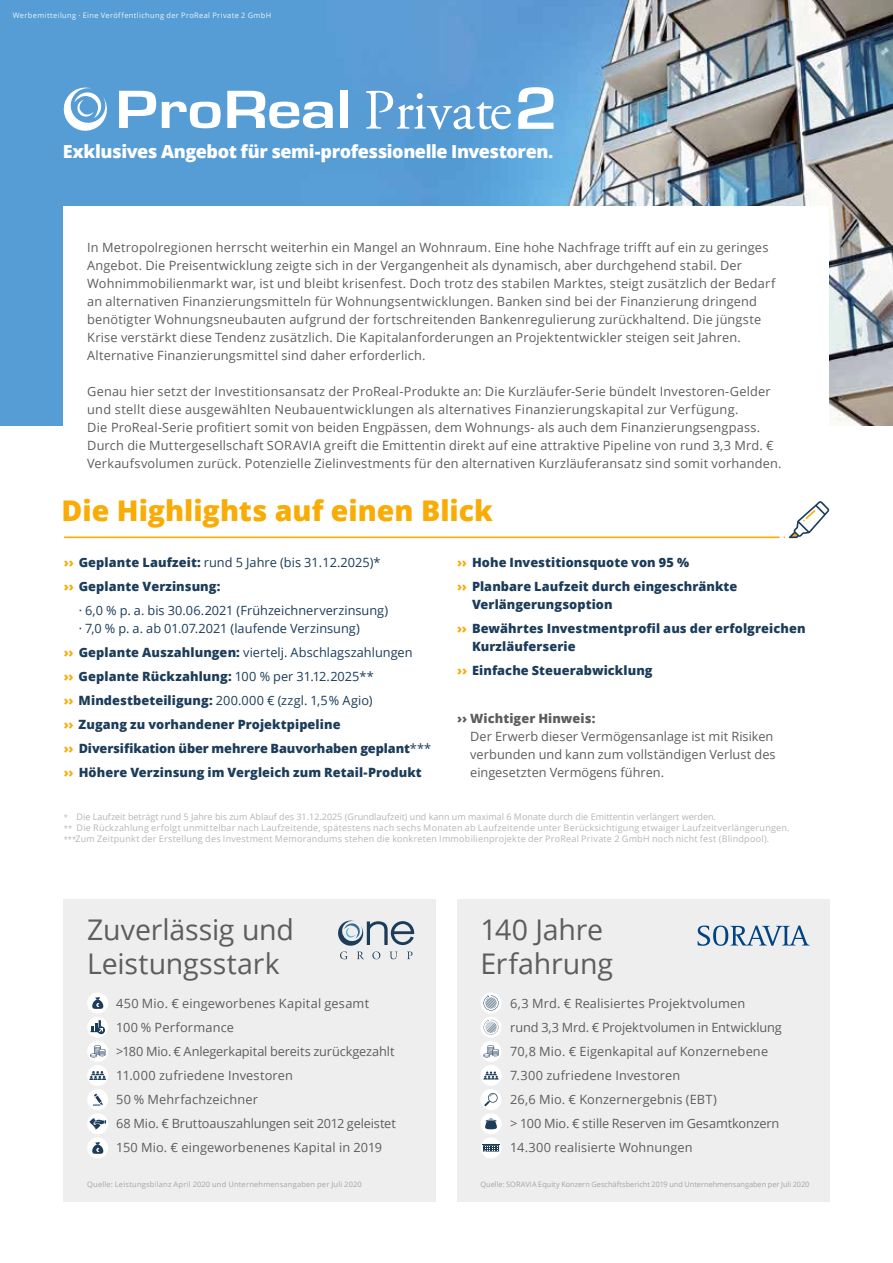
<style>
.page{position:relative;width:893px;height:1263px;background:#fff}
.page>*{position:absolute;margin:0;border:0;box-sizing:border-box;transform-origin:0 0}
.t1{font:56.85px "Adobe Garamond Pro";color:#fff}
.t2{font:28.5px/34.2px "Open Sans";letter-spacing:-.005em;color:#5d5d5d}
.t3{font:800 28.5px "Open Sans";color:#f8ac05}
.t4{font:800 18px "Open Sans";letter-spacing:-.025em;color:#fff}
.t5{font:12.75px/24px "Open Sans";letter-spacing:.015em;color:#5d5d5d}
.t6{font:800 12.75px/24px "Open Sans";letter-spacing:.005em;color:#1c3c5a}
.t7{font:12.75px/18px "Open Sans";color:#1c3c5a}
.t8{font:800 12.75px "Open Sans";letter-spacing:.005em;color:#5d5d5d}
.t9{font:9px/10.8px "Open Sans";letter-spacing:.025em;color:#b4b5b6}
.t10{font:7.5px "Open Sans";letter-spacing:.015em;color:#a4a5a5}
.t11{font:7.5px "Open Sans";letter-spacing:.05em;color:#fff}
.s1{font-family:"Eurostile";font-weight:700;font-size:61.95px}
.s2{color:#f8ac05}
.s3{font-weight:400}
.s4{font-size:7.5px}
</style>
<div class="page">
<img style="left:0;top:0;width:893px;height:425px">
<div style="left:64px;top:206px;width:765px;height:288px;background:#fff"></div>
<div style="left:64px;top:899px;width:372px;height:303px;background:#eee"></div>
<div style="left:457px;top:899px;width:372px;height:303px;background:#eee"></div>
<svg style="left:64px;top:501px;width:765px;height:37px"></svg>
<svg style="left:119px;top:91px;width:37px;height:37px"></svg>
<svg style="left:162px;top:102px;width:59px;height:26px"></svg>
<svg style="left:227px;top:91px;width:106px;height:37px"></svg>
<div style="left:341px;top:91px;width:7px;height:37px;background:#fff"></div>
<svg style="left:61px;top:85px;width:47px;height:48px"></svg>
<svg style="left:89px;top:1018px;width:18px;height:18px"></svg>
<div style="left:87px;top:1017px;width:21px;height:21px;border:3px solid #fff;border-radius:50%"></div>
<div style="left:97px;top:1026px;width:8px;height:8px;background:#1c3c5a;border-radius:50%"></div>
<svg style="left:91px;top:1020px;width:12px;height:12px"></svg>
<svg style="left:89px;top:1091px;width:18px;height:18px"></svg>
<div style="left:87px;top:1089px;width:21px;height:21px;border:3px solid #fff;border-radius:50%"></div>
<svg style="left:93px;top:1094px;width:10px;height:11px"></svg>
<svg style="left:89px;top:1042px;width:18px;height:18px"></svg>
<div style="left:87px;top:1041px;width:21px;height:21px;border:3px solid #fff;border-radius:50%"></div>
<svg style="left:90px;top:1045px;width:15px;height:12px"></svg>
<div style="left:89px;top:1066px;width:18px;height:18px;background:#fff;border-radius:50%"></div>
<div style="left:87px;top:1065px;width:21px;height:21px;border:3px solid #fff;border-radius:50%"></div>
<svg style="left:89px;top:1071px;width:17px;height:9px"></svg>
<div style="left:89px;top:1115px;width:18px;height:18px;background:#fff;border-radius:50%"></div>
<div style="left:87px;top:1113px;width:21px;height:21px;border:3px solid #fff;border-radius:50%"></div>
<svg style="left:89px;top:1118px;width:17px;height:11px"></svg>
<div style="left:87px;top:992px;width:21px;height:21px;border:3px solid #fff;border-radius:50%"></div>
<svg style="left:91px;top:996px;width:14px;height:13px"></svg>
<div style="left:87px;top:1137px;width:21px;height:21px;border:3px solid #fff;border-radius:50%"></div>
<svg style="left:91px;top:1141px;width:14px;height:13px"></svg>
<svg style="left:482px;top:1042px;width:18px;height:18px"></svg>
<div style="left:480px;top:1041px;width:21px;height:21px;border:3px solid #fff;border-radius:50%"></div>
<svg style="left:483px;top:1045px;width:16px;height:12px"></svg>
<svg style="left:482px;top:1066px;width:18px;height:18px"></svg>
<div style="left:480px;top:1065px;width:21px;height:21px;border:3px solid #fff;border-radius:50%"></div>
<svg style="left:483px;top:1071px;width:16px;height:8px"></svg>
<div style="left:480px;top:1089px;width:21px;height:21px;border:3px solid #fff;border-radius:50%"></div>
<svg style="left:484px;top:1092px;width:14px;height:14px"></svg>
<div style="left:480px;top:992px;width:21px;height:21px;border:3px solid #fff;border-radius:50%"></div>
<svg style="left:483px;top:995px;width:16px;height:15px"></svg>
<div style="left:480px;top:1017px;width:21px;height:21px;border:3px solid #fff;border-radius:50%"></div>
<svg style="left:483px;top:1020px;width:16px;height:15px"></svg>
<svg style="left:482px;top:1115px;width:18px;height:18px"></svg>
<div style="left:480px;top:1113px;width:21px;height:21px;border:3px solid #fff;border-radius:50%"></div>
<svg style="left:485px;top:1118px;width:12px;height:11px"></svg>
<svg style="left:482px;top:1139px;width:18px;height:18px"></svg>
<div style="left:480px;top:1137px;width:21px;height:21px;border:3px solid #fff;border-radius:50%"></div>
<svg style="left:482px;top:1144px;width:18px;height:7px"></svg>
<svg style="left:338px;top:920px;width:76px;height:39px"></svg>
<svg style="left:697px;top:925px;width:113px;height:21px"></svg>
<p class="t11" style="left:13px;top:11px;width:260px">Werbemitteilung · Eine Veröffentlichung der ProReal Private 2 GmbH</p>
<h1 class="t1" style="left:364px;top:76px;width:196px">Private<span class="s1">2</span></h1>
<h3 class="t4" style="left:63px;top:138px;width:492px">Exklusives Angebot für semi-professionelle Investoren.</h3>
<p class="t5" style="left:87px;top:238px;width:690px;line-height:18px">In Metropolregionen herrscht weiterhin ein Mangel an Wohnraum. Eine hohe Nachfrage trifft auf ein zu geringes Angebot. Die Preisentwicklung zeigte sich in der Vergangenheit als dynamisch, aber durchgehend stabil. Der Wohnimmobilienmarkt war, ist und bleibt krisenfest. Doch trotz des stabilen Marktes, steigt zusätzlich der Bedarf an alternativen Finanzierungsmitteln für Wohnungsentwicklungen. Banken sind bei der Finanzierung dringend benötigter Wohnungsneubauten aufgrund der fortschreitenden Bankenregulierung zurückhaltend. Die jüngste Krise verstärkt diese Tendenz zusätzlich. Die Kapitalanforderungen an Projektentwickler steigen seit Jahren.<br>Alternative Finanzierungsmittel sind daher erforderlich.</p>
<p class="t5" style="left:87px;top:382px;width:696px;line-height:18px">Genau hier setzt der Investitionsansatz der ProReal-Produkte an: Die Kurzläufer-Serie bündelt Investoren-Gelder und stellt diese ausgewählten Neubauentwicklungen als alternatives Finanzierungskapital zur Verfügung.<br>Die ProReal-Serie profitiert somit von beiden Engpässen, dem Wohnungs- als auch dem Finanzierungsengpass.<br>Durch die Muttergesellschaft SORAVIA greift die Emittentin direkt auf eine attraktive Pipeline von rund 3,3 Mrd. € Verkaufsvolumen zurück. Potenzielle Zielinvestments für den alternativen Kurzläuferansatz sind somit vorhanden.</p>
<h2 class="t3" style="left:62px;top:489px;width:433px">Die Highlights auf einen Blick</h2>
<p class="t6" style="left:64px;top:549px;width:318px"><span class="s2">››</span> Geplante Laufzeit: <span class="s3">rund 5 Jahre (bis 31.12.2025)* </span><span class="s2">››</span> Geplante Verzinsung:</p>
<p class="t7" style="left:79px;top:601px;width:311px">· 6,0 % p. a. bis 30.06.2021 (Frühzeichnerverzinsung) · 7,0 % p. a. ab 01.07.2021 (laufende Verzinsung)</p>
<p class="t6" style="left:64px;top:639px;width:369px"><span class="s2">››</span> Geplante Auszahlungen: <span class="s3">viertelj. Abschlagszahlungen<br></span><span class="s2">››</span> Geplante Rückzahlung: <span class="s3">100 % per 31.12.2025**<br></span><span class="s2">››</span> Mindestbeteiligung: <span class="s3">200.000 € (zzgl. 1,5 % Agio)<br></span><span class="s2">››</span> Zugang zu vorhandener Projektpipeline<br><span class="s2">››</span> Diversifikation über mehrere Bauvorhaben geplant<span class="s3">*** </span><span class="s2">››</span> Höhere Verzinsung im Vergleich zum Retail-Produkt</p>
<p class="t6" style="left:457px;top:549px;width:282px"><span class="s2">››</span> Hohe Investitionsquote von 95 %<br><span class="s2">››</span> Planbare Laufzeit durch eingeschränkte</p>
<p class="t6" style="left:457px;top:591px;width:350px;text-indent:15px">Verlängerungsoption<br><span class="s2">››</span> Bewährtes Investmentprofil aus der erfolgreichen</p>
<p class="t6" style="left:457px;top:633px;width:197px;text-indent:15px">Kurzläuferserie<br><span class="s2">››</span> Einfache Steuerabwicklung</p>
<p class="t8" style="left:457px;top:708px;width:140px">›› Wichtiger Hinweis:</p>
<p class="t5" style="left:470px;top:727px;width:307px;line-height:18px">Der Erwerb dieser Vermögensanlage ist mit Risiken verbunden und kann zum vollständigen Verlust des eingesetzten Vermögens führen.</p>
<p class="t9" style="left:64px;top:811px;width:727px"><span class="s4">*</span> Die Laufzeit beträgt rund 5 Jahre bis zum Ablauf des 31.12.2025 (Grundlaufzeit) und kann um maximal 6 Monate durch die Emittentin verlängert werden.<br><span class="s4">**</span> Die Rückzahlung erfolgt unmittelbar nach Laufzeitende, spätestens nach sechs Monaten ab Laufzeitende unter Berücksichtigung etwaiger Laufzeitverlängerungen. <span class="s4">***</span>Zum Zeitpunkt der Erstellung des Investment Memorandums stehen die konkreten Immobilienprojekte der ProReal Private 2 GmbH noch nicht fest (Blindpool).</p>
<h2 class="t2" style="left:87px;top:912px;width:208px">Zuverlässig und<br>Leistungsstark</h2>
<p class="t5" style="left:116px;top:991px;width:281px">450 Mio. € eingeworbenes Kapital gesamt<br>100 % Performance<br>&gt;180 Mio. € Anlegerkapital bereits zurückgezahlt 11.000 zufriedene Investoren<br>50 % Mehrfachzeichner<br>68 Mio. € Bruttoauszahlungen seit 2012 geleistet 150 Mio. € eingeworbenenes Kapital in 2019</p>
<h2 class="t2" style="left:480px;top:912px;width:134px">140 Jahre<br>Erfahrung</h2>
<p class="t5" style="left:510px;top:991px;width:273px">6,3 Mrd. € Realisiertes Projektvolumen<br>rund 3,3 Mrd. € Projektvolumen in Entwicklung 70,8 Mio. € Eigenkapital auf Konzernebene 7.300 zufriedene Investoren<br>26,6 Mio. € Konzernergebnis (EBT)<br>&gt; 100 Mio. € stille Reserven im Gesamtkonzern 14.300 realisierte Wohnungen</p>
<p class="t10" style="left:87px;top:1179px;width:276px">Quelle: Leistungsbilanz April 2020 und Unternehmensangaben per Juli 2020</p>
<p class="t10" style="left:480px;top:1179px;width:330px">Quelle: SORAVIA Equity Konzern Geschäftsbericht 2019 und Unternehmensangaben per Juli 2020</p>
</div>
